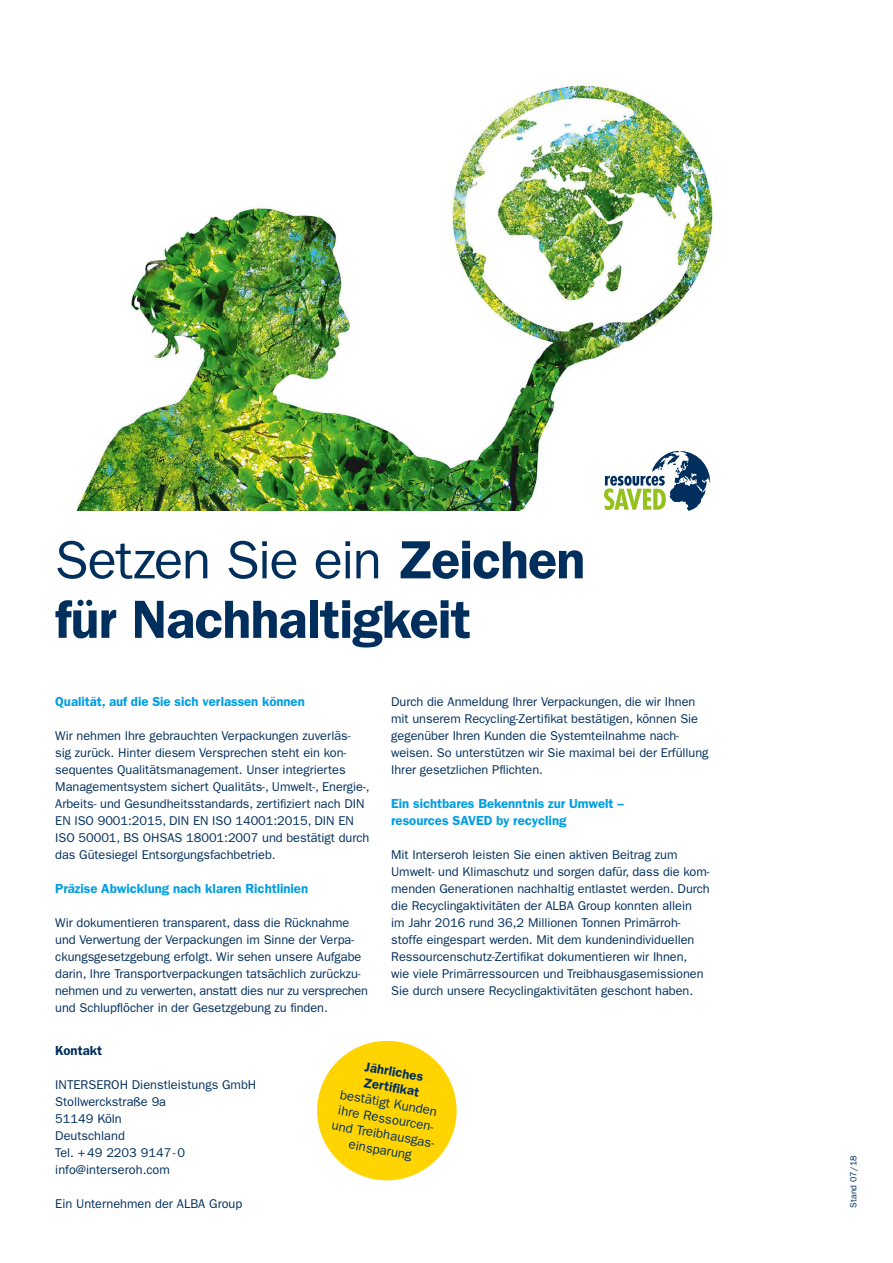
<style>
.page{position:relative;width:893px;height:1263px;background:#fff}
.page>*{position:absolute;margin:0;border:0;box-sizing:border-box;transform-origin:0 0}
.t1{font:600 54px/59.6px "ITC Franklin Gothic Std";letter-spacing:-.02em;color:#002f5d}
.t2{font:600 13.2px/17px "ITC Franklin Gothic Std";letter-spacing:-.005em;color:#009ee3}
.t3{font:13.2px/15.9px "ITC Franklin Gothic Std";color:#002f5d;text-align:center}
.t4{font:600 13.2px/15.9px "ITC Franklin Gothic Std";color:#002f5d}
.t5{font:12.75px/17px "ITC Franklin Gothic Std";letter-spacing:-.005em;color:#002f5d}
.t6{font:9px "ITC Franklin Gothic Std";color:#002f5d}
.s1{font-weight:400}
</style>
<div class="page">
<img style="left:76px;top:83px;width:640px;height:428px">
<svg style="left:604px;top:451px;width:106px;height:60px"></svg>
<svg style="left:317px;top:1040px;width:140px;height:141px"></svg>
<h1 class="t1" style="left:55px;top:530px;width:532px"><span class="s1">Setzen Sie ein</span> Zeichen für Nachhaltigkeit</h1>
<p class="t2" style="left:55px;top:693px;width:251px">Qualität, auf die Sie sich verlassen können</p>
<p class="t5" style="left:55px;top:727px;width:316px">Wir nehmen Ihre gebrauchten Verpackungen zuverläs&shy;sig zurück. Hinter diesem Versprechen steht ein kon&shy;sequentes Qualitätsmanagement. Unser integriertes Managementsystem sichert Qualitäts-, Umwelt-, Energie-, Arbeits- und Gesundheitsstandards, zertifiziert nach DIN EN ISO 9001:2015, DIN EN ISO 14001:2015, DIN EN ISO 50001, BS OHSAS 18001:2007 und bestätigt durch das Gütesiegel Entsorgungsfachbetrieb.</p>
<p class="t2" style="left:55px;top:880px;width:254px">Präzise Abwicklung nach klaren Richtlinien</p>
<p class="t5" style="left:55px;top:914px;width:314px">Wir dokumentieren transparent, dass die Rücknahme und Verwertung der Verpackungen im Sinne der Verpa&shy;ckungsgesetzgebung erfolgt. Wir sehen unsere Aufgabe darin, Ihre Transportverpackungen tatsächlich zurückzu&shy;nehmen und zu verwerten, anstatt dies nur zu versprechen und Schlupflöcher in der Gesetzgebung zu finden.</p>
<p class="t5" style="left:391px;top:693px;width:319px">Durch die Anmeldung Ihrer Verpackungen, die wir Ihnen mit unserem Recycling-Zertifikat bestätigen, können Sie gegenüber Ihren Kunden die Systemteilnahme nach&shy;weisen. So unterstützen wir Sie maximal bei der Erfüllung Ihrer gesetzlichen Pflichten.</p>
<p class="t2" style="left:391px;top:795px;width:234px">Ein sichtbares Bekenntnis zur Umwelt – resources SAVED by recycling</p>
<p class="t5" style="left:391px;top:846px;width:320px">Mit Interseroh leisten Sie einen aktiven Beitrag zum Umwelt- und Klimaschutz und sorgen dafür, dass die kom&shy;menden Generationen nachhaltig entlastet werden. Durch die Recyclingaktivitäten der ALBA Group konnten allein<br>im Jahr 2016 rund 36,2 Millionen Tonnen Primärroh&shy;stoffe eingespart werden. Mit dem kundenindividuellen Ressourcenschutz-Zertifikat dokumentieren wir Ihnen,<br>wie viele Primärressourcen und Treibhausgasemissionen Sie durch unsere Recyclingaktivitäten geschont haben.</p>
<p class="t4" style="left:55px;top:1042px;width:48px">Kontakt</p>
<p class="t5" style="left:55px;top:1076px;width:203px">INTERSEROH Dienstleistungs GmbH<br>Stollwerckstraße 9a<br>51149 Köln<br>Deutschland<br>Tel. +49 2203 9147-0 info@interseroh.com</p>
<p class="t5" style="left:55px;top:1195px;width:189px">Ein Unternehmen der ALBA Group</p>
<p class="t4" style="left:366px;top:1058px;width:61px;rotate:10deg">Jährliches<br>Zertifi kat</p>
<p class="t3" style="left:339px;top:1086px;width:109px;rotate:10deg">bestätigt Kunden ihre Ressourcen&shy;und Treibhausgas&shy;einsparung</p>
<p class="t6" style="left:848px;top:1208px;width:54px;rotate:-90deg">Stand 07/18</p>
</div>
